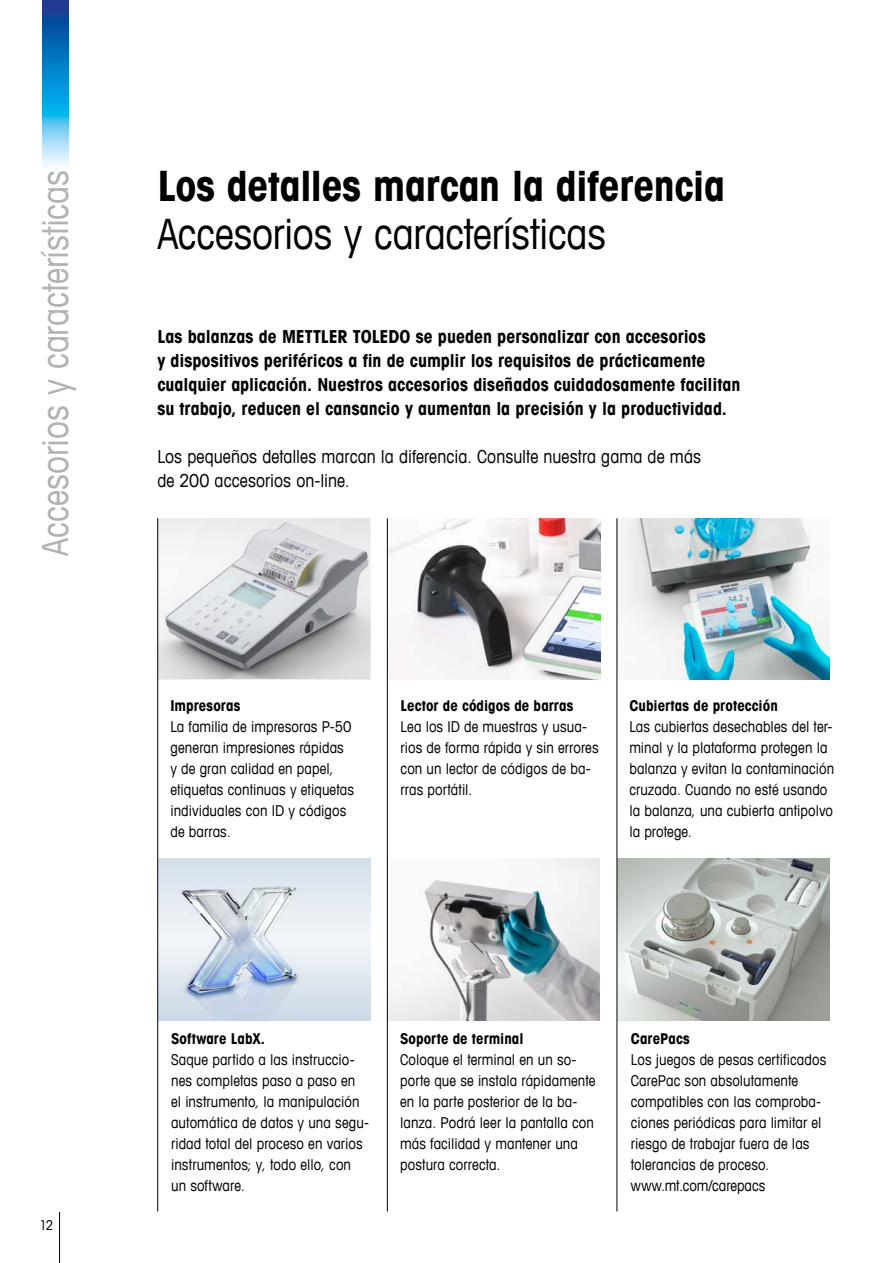
<style>
.page{position:relative;width:893px;height:1263px;background:#fff}
.page>*{position:absolute;margin:0;border:0;box-sizing:border-box;transform-origin:0 0}
.t1{font:700 condensed 42px "Avant Garde Com";letter-spacing:-.01em;color:#000}
.t2{font:condensed 42px "Avant Garde Com";letter-spacing:-.005em;color:#000}
.t3{font:condensed 36px "Avant Garde Com";letter-spacing:-.005em;color:#b1b2b3}
.t4{font:700 condensed 18px/24px "Avant Garde Com";color:#000}
.t5{font:condensed 18px/24px "Avant Garde Com";letter-spacing:.005em;color:#000}
.t6{font:condensed 15px/21px "Avant Garde Com";letter-spacing:.005em;color:#000}
.t7{font:700 condensed 15px "Avant Garde Com";letter-spacing:.005em;color:#000}
.t8{font:condensed 13.5px "Avant Garde Com";color:#000}
</style>
<div class="page">
<hr style="left:59px;top:1212px;width:1px;height:51px;background:#000">
<img style="left:43px;top:0;width:25px;height:166px">
<img style="left:616px;top:518px;width:213px;height:162px">
<img style="left:388px;top:858px;width:212px;height:162px">
<img style="left:158px;top:858px;width:213px;height:162px">
<img style="left:618px;top:858px;width:212px;height:162px">
<img style="left:388px;top:518px;width:212px;height:161px">
<img style="left:158px;top:518px;width:212px;height:161px">
<hr style="left:387px;top:518px;width:1px;height:693px;background:#000">
<hr style="left:617px;top:518px;width:1px;height:693px;background:#000">
<hr style="left:157px;top:518px;width:1px;height:693px;background:#000">
<h2 class="t3" style="left:33px;top:556px;width:387px;rotate:-90deg">Accesorios y características</h2>
<p class="t8" style="left:39px;top:1217px;width:15px">12</p>
<h1 class="t1" style="left:157px;top:158px;width:569px">Los detalles marcan la diferencia</h1>
<h1 class="t2" style="left:157px;top:207px;width:450px">Accesorios y características</h1>
<p class="t4" style="left:157px;top:324px;width:585px">Las balanzas de METTLER TOLEDO se pueden personalizar con accesorios<br>y dispositivos periféricos a fin de cumplir los requisitos de prácticamente cualquier aplicación. Nuestros accesorios diseñados cuidadosamente facilitan su trabajo, reducen el cansancio y aumentan la precisión y la productividad.</p>
<p class="t5" style="left:157px;top:444px;width:545px">Los pequeños detalles marcan la diferencia. Consulte nuestra gama de más de 200 accesorios on-line.</p>
<p class="t7" style="left:170px;top:696px;width:72px">Impresoras</p>
<p class="t6" style="left:170px;top:716px;width:185px">La familia de impresoras P-50 generan impresiones rápidas y de gran calidad en papel, etiquetas continuas y etiquetas individuales con ID y códigos de barras.</p>
<p class="t7" style="left:401px;top:696px;width:174px">Lector de códigos de barras</p>
<p class="t6" style="left:401px;top:716px;width:200px">Lea los ID de muestras y usua&shy;rios de forma rápida y sin errores con un lector de códigos de ba&shy;rras portátil.</p>
<p class="t7" style="left:629px;top:696px;width:150px">Cubiertas de protección</p>
<p class="t6" style="left:629px;top:715px;width:206px">Las cubiertas desechables del ter&shy;minal y la plataforma protegen la balanza y evitan la contaminación cruzada. Cuando no esté usando la balanza, una cubierta antipolvo la protege.</p>
<p class="t7" style="left:171px;top:1028px;width:96px">Software LabX.</p>
<p class="t6" style="left:171px;top:1048px;width:199px">Saque partido a las instruccio&shy;nes completas paso a paso en el instrumento, la manipulación automática de datos y una segu&shy;ridad total del proceso en varios instrumentos; y, todo ello, con un software.</p>
<p class="t7" style="left:400px;top:1028px;width:125px">Soporte de terminal</p>
<p class="t6" style="left:400px;top:1048px;width:197px">Coloque el terminal en un so&shy;porte que se instala rápidamente en la parte posterior de la ba&shy;lanza. Podrá leer la pantalla con más facilidad y mantener una postura correcta.</p>
<p class="t7" style="left:631px;top:1029px;width:61px">CarePacs</p>
<p class="t6" style="left:631px;top:1048px;width:197px">Los juegos de pesas certificados<br>CarePac son absolutamente compatibles con las comproba&shy;ciones periódicas para limitar el riesgo de trabajar fuera de las tolerancias de proceso. www.mt.com/carepacs</p>
</div>
